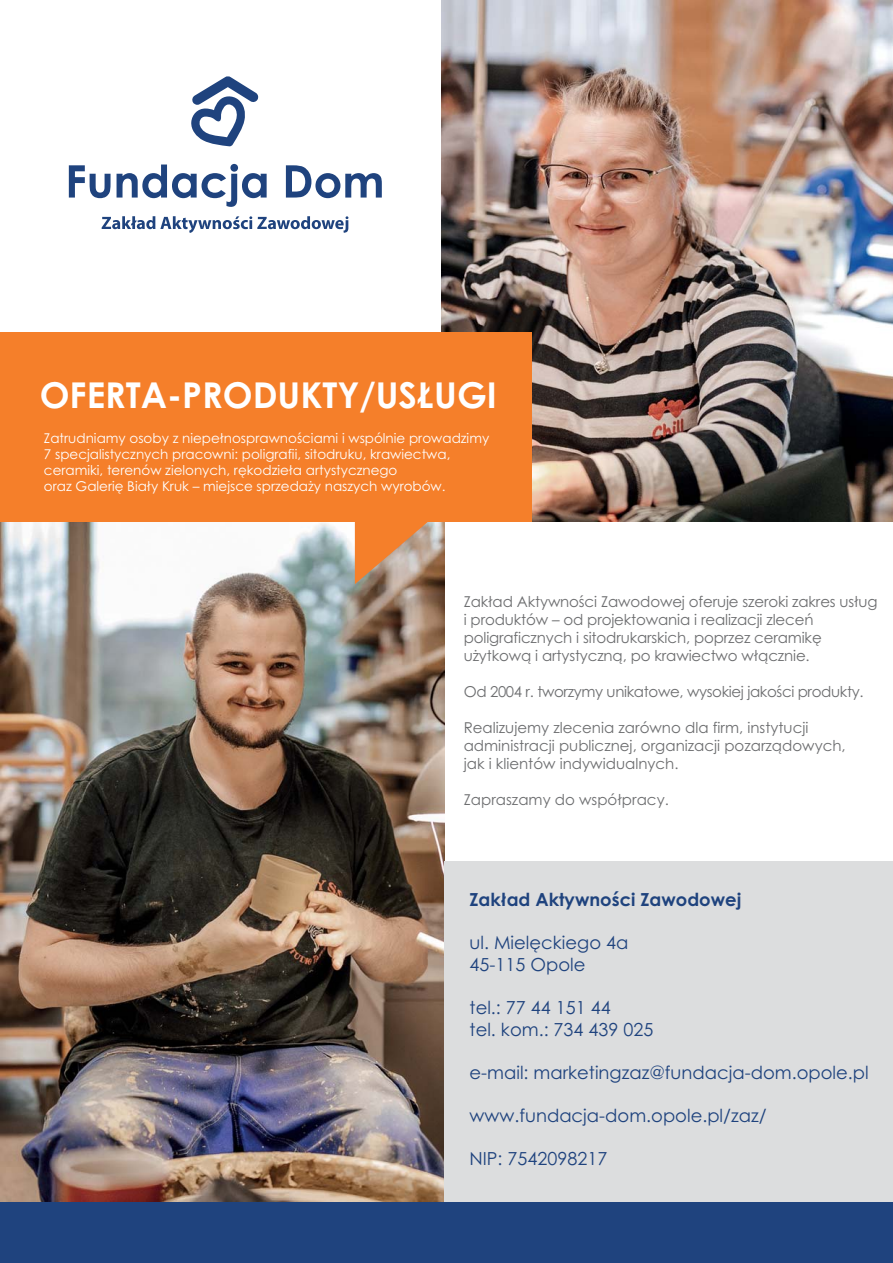
<style>
.page{position:relative;width:893px;height:1263px;background:#fff}
.page>*{position:absolute;margin:0;border:0;box-sizing:border-box;transform-origin:0 0}
.t1{font:700 35.55px "Century Gothic";color:#fff}
.t2{font:18px/21.6px "Century Gothic";color:#1f437e}
.t3{font:700 18px "Century Gothic";color:#1f437e}
.t4{font:15px/18px "Century Gothic";letter-spacing:-.01em;color:#6d6e70}
.t5{font:13.5px/16.2px "Century Gothic";color:#fff}
</style>
<div class="page">
<img style="left:442px;top:0;width:451px;height:522px">
<img style="left:0;top:522px;width:444px;height:680px">
<svg style="left:191px;top:76px;width:68px;height:71px"></svg>
<svg style="left:69px;top:165px;width:42px;height:33px"></svg>
<svg style="left:117px;top:164px;width:150px;height:43px"></svg>
<svg style="left:286px;top:165px;width:96px;height:33px"></svg>
<svg style="left:102px;top:216px;width:246px;height:17px"></svg>
<div style="left:0;top:332px;width:531px;height:190px;background:#f57f2a"></div>
<div style="left:444px;top:861px;width:449px;height:342px;background:#dcddde"></div>
<svg style="left:355px;top:522px;width:84px;height:62px"></svg>
<div style="left:0;top:1202px;width:893px;height:61px;background:#1f437e"></div>
<h1 class="t1" style="left:40px;top:375px;width:459px">OFERTA-PRODUKTY/USŁUGI</h1>
<p class="t5" style="left:44px;top:431px;width:447px">Zatrudniamy osoby z niepełnosprawnościami i wspólnie prowadzimy 7 specjalistycznych pracowni: poligrafii, sitodruku, krawiectwa, ceramiki, terenów zielonych, rękodzieła artystycznego<br>oraz Galerię Biały Kruk – miejsce sprzedaży naszych wyrobów.</p>
<p class="t4" style="left:464px;top:594px;width:415px">Zakład Aktywności Zawodowej oferuje szeroki zakres usług i produktów – od projektowania i realizacji zleceń poligraficznych i sitodrukarskich, poprzez ceramikę użytkową i artystyczną, po krawiectwo włącznie.</p>
<p class="t4" style="left:464px;top:684px;width:401px">Od 2004 r. tworzymy unikatowe, wysokiej jakości produkty.</p>
<p class="t4" style="left:464px;top:720px;width:384px">Realizujemy zlecenia zarówno dla firm, instytucji administracji publicznej, organizacji pozarządowych, jak i klientów indywidualnych.</p>
<p class="t4" style="left:464px;top:792px;width:207px">Zapraszamy do współpracy.</p>
<p class="t3" style="left:470px;top:889px;width:273px">Zakład Aktywności Zawodowej</p>
<p class="t2" style="left:470px;top:934px;width:160px">ul. Mielęckiego 4a<br>45-115 Opole</p>
<p class="t2" style="left:470px;top:998px;width:185px">tel.: 77 44 151 44<br>tel. kom.: 734 439 025</p>
<p class="t2" style="left:470px;top:1063px;width:401px">e-mail: marketingzaz@fundacja-dom.opole.pl</p>
<p class="t2" style="left:470px;top:1106px;width:298px">www.fundacja-dom.opole.pl/zaz/</p>
<p class="t2" style="left:470px;top:1150px;width:139px">NIP: 7542098217</p>
</div>
